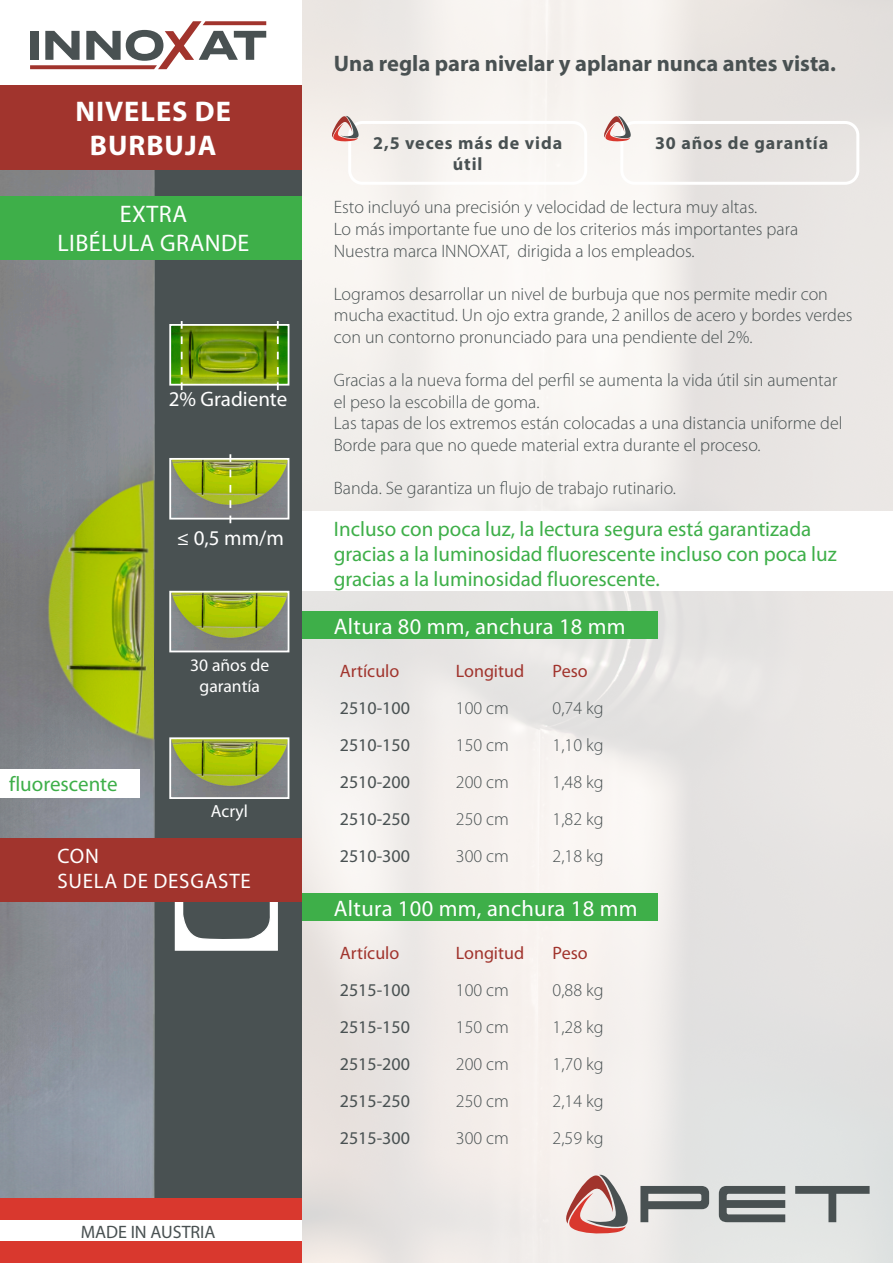
<style>
.page{position:relative;width:893px;height:1263px;background:#fff}
.page>*{position:absolute;margin:0;border:0;box-sizing:border-box;transform-origin:0 0}
.t1{font:700 28.5px/34.5px "Myriad Pro";letter-spacing:.035em;color:#fff;text-align:center}
.t2{font:24px/28.8px "Myriad Pro";letter-spacing:.02em;color:#fff;text-align:center}
.t3{font:22.5px "Myriad Pro";letter-spacing:.015em;color:#fff}
.t4{font:700 22.5px "Myriad Pro";color:#495152}
.t5{font:21px/25.2px "Myriad Pro";color:#3eaf49}
.t6{font:21px/25.2px "Myriad Pro";letter-spacing:.035em;color:#fff}
.t7{font:21px "Myriad Pro";color:#fff}
.t8{font:300 18px/21.6px "Myriad Pro";color:#495152}
.t9{font:18px "Myriad Pro";color:#495152}
.t10{font:18px "Myriad Pro";color:#a1342d}
.t11{font:700 18px "Myriad Pro";letter-spacing:.05em;color:#495152}
.t12{font:17.55px/21.1px "Myriad Pro";color:#fff;text-align:center}
</style>
<div class="page">
<img style="left:301px;top:0;width:592px;height:1263px">
<div style="left:292px;top:511px;width:601px;height:80px;background:#fff"></div>
<svg style="left:640px;top:1186px;width:69px;height:36px;background:#959999"></svg>
<svg style="left:719px;top:1186px;width:66px;height:36px;background:#7a8080"></svg>
<svg style="left:795px;top:1186px;width:75px;height:36px;background:#b4b8b7"></svg>
<svg style="left:566px;top:1175px;width:62px;height:60px;background:#caa29f"></svg>
<div style="left:620px;top:121px;width:239px;height:64px;border:3px solid #fff;border-radius:13px"></div>
<svg style="left:604px;top:116px;width:27px;height:25px"></svg>
<div style="left:348px;top:121px;width:239px;height:64px;border:3px solid #fff;border-radius:13px"></div>
<svg style="left:332px;top:116px;width:27px;height:25px"></svg>
<div style="left:302px;top:611px;width:355px;height:28px;background:#3eaf49"></div>
<div style="left:302px;top:893px;width:355px;height:28px;background:#3eaf49"></div>
<div style="left:0;top:89px;width:302px;height:1111px;background:#495152"></div>
<img style="left:0;top:170px;width:161px;height:1029px">
<div style="left:0;top:770px;width:139px;height:28px;background:#fff"></div>
<div style="left:0;top:196px;width:302px;height:64px;background:#3eaf49"></div>
<svg style="left:174px;top:902px;width:103px;height:49px"></svg>
<div style="left:0;top:838px;width:302px;height:64px;background:#a1342d"></div>
<div style="left:0;top:86px;width:302px;height:84px;background:#a1342d"></div>
<img style="left:172px;top:327px;width:114px;height:56px">
<div style="left:169px;top:324px;width:120px;height:62px;border:2px solid #fff"></div>
<svg style="left:277px;top:321px;width:2px;height:69px"></svg>
<svg style="left:181px;top:321px;width:2px;height:69px"></svg>
<img style="left:172px;top:461px;width:114px;height:55px">
<div style="left:169px;top:458px;width:120px;height:61px;border:2px solid #fff"></div>
<svg style="left:229px;top:454px;width:2px;height:69px"></svg>
<img style="left:172px;top:740px;width:114px;height:56px">
<div style="left:169px;top:737px;width:120px;height:62px;border:2px solid #fff"></div>
<img style="left:172px;top:594px;width:114px;height:55px">
<div style="left:169px;top:591px;width:120px;height:61px;border:2px solid #fff"></div>
<div style="left:0;top:1199px;width:302px;height:21px;background:#d9382e"></div>
<div style="left:0;top:1241px;width:302px;height:22px;background:#d9382e"></div>
<svg style="left:30px;top:21px;width:236px;height:48px"></svg>
<p class="t1" style="left:75px;top:93px;width:157px">NIVELES DE<br>BURBUJA</p>
<p class="t2" style="left:57px;top:200px;width:194px">EXTRA<br>LIBÉLULA GRANDE</p>
<p class="t7" style="left:169px;top:388px;width:120px">2% Gradiente</p>
<p class="t6" style="left:177px;top:526px;width:109px">≤ 0,5 mm/m</p>
<p class="t5" style="left:9px;top:771px;width:110px">fluorescente</p>
<p class="t5" style="left:-1px;top:774px;width:126px">fluoreszierend</p>
<p class="t12" style="left:190px;top:655px;width:81px">30 años de garantía</p>
<p class="t12" style="left:211px;top:800px;width:39px">Acryl</p>
<p class="t6" style="left:57px;top:843px;width:195px">CON<br>SUELA DE DESGASTE</p>
<p class="t9" style="left:81px;top:1221px;width:136px">MADE IN AUSTRIA</p>
<p class="t4" style="left:334px;top:49px;width:504px">Una regla para nivelar y aplanar nunca antes vista.</p>
<p class="t11" style="left:373px;top:131px;width:190px">2,5 veces más de vida</p>
<p class="t11" style="left:655px;top:131px;width:175px">30 años de garantía</p>
<p class="t11" style="left:453px;top:153px;width:31px">útil</p>
<p class="t8" style="left:334px;top:197px;width:425px">Esto incluyó una precisión y velocidad de lectura muy altas.</p>
<p class="t8" style="left:334px;top:218px;width:466px">Lo más importante fue uno de los criterios más importantes para</p>
<p class="t8" style="left:334px;top:240px;width:362px">Nuestra marca INNOXAT, dirigida a los empleados.</p>
<p class="t8" style="left:334px;top:283px;width:520px">Logramos desarrollar un nivel de burbuja que nos permite medir con mucha exactitud. Un ojo extra grande, 2 anillos de acero y bordes verdes con un contorno pronunciado para una pendiente del 2%.</p>
<p class="t8" style="left:334px;top:370px;width:505px">Gracias a la nueva forma del perfil se aumenta la vida útil sin aumentar el peso la escobilla de goma.</p>
<p class="t8" style="left:334px;top:413px;width:510px">Las tapas de los extremos están colocadas a una distancia uniforme del</p>
<p class="t8" style="left:334px;top:434px;width:428px">Borde para que no quede material extra durante el proceso.</p>
<p class="t8" style="left:334px;top:478px;width:344px">Banda. Se garantiza un flujo de trabajo rutinario.</p>
<p class="t5" style="left:334px;top:516px;width:479px">Incluso con poca luz, la lectura segura está garantizada</p>
<p class="t5" style="left:334px;top:542px;width:504px">gracias a la luminosidad fluorescente incluso con poca luz gracias a la luminosidad fluorescente.</p>
<p class="t3" style="left:334px;top:614px;width:293px">Altura 80 mm, anchura 18 mm</p>
<p class="t10" style="left:340px;top:661px;width:61px">Artículo</p>
<p class="t10" style="left:456px;top:661px;width:70px">Longitud</p>
<p class="t10" style="left:553px;top:661px;width:37px">Peso</p>
<p class="t9" style="left:340px;top:698px;width:72px">2510-100</p>
<p class="t8" style="left:456px;top:697px;width:55px">100 cm</p>
<p class="t8" style="left:553px;top:697px;width:53px">0,74 kg</p>
<p class="t9" style="left:340px;top:735px;width:72px">2510-150</p>
<p class="t8" style="left:456px;top:734px;width:55px">150 cm</p>
<p class="t8" style="left:553px;top:734px;width:53px">1,10 kg</p>
<p class="t9" style="left:340px;top:772px;width:72px">2510-200</p>
<p class="t8" style="left:456px;top:771px;width:55px">200 cm</p>
<p class="t8" style="left:553px;top:771px;width:53px">1,48 kg</p>
<p class="t9" style="left:340px;top:809px;width:72px">2510-250</p>
<p class="t8" style="left:456px;top:808px;width:55px">250 cm</p>
<p class="t8" style="left:553px;top:808px;width:53px">1,82 kg</p>
<p class="t9" style="left:340px;top:846px;width:72px">2510-300</p>
<p class="t8" style="left:456px;top:845px;width:55px">300 cm</p>
<p class="t8" style="left:553px;top:845px;width:53px">2,18 kg</p>
<p class="t3" style="left:334px;top:896px;width:305px">Altura 100 mm, anchura 18 mm</p>
<p class="t10" style="left:340px;top:943px;width:61px">Artículo</p>
<p class="t10" style="left:456px;top:943px;width:70px">Longitud</p>
<p class="t10" style="left:553px;top:943px;width:37px">Peso</p>
<p class="t9" style="left:340px;top:980px;width:72px">2515-100</p>
<p class="t8" style="left:456px;top:979px;width:55px">100 cm</p>
<p class="t8" style="left:553px;top:979px;width:53px">0,88 kg</p>
<p class="t9" style="left:340px;top:1017px;width:72px">2515-150</p>
<p class="t8" style="left:456px;top:1016px;width:55px">150 cm</p>
<p class="t8" style="left:553px;top:1016px;width:53px">1,28 kg</p>
<p class="t9" style="left:340px;top:1054px;width:72px">2515-200</p>
<p class="t8" style="left:456px;top:1053px;width:55px">200 cm</p>
<p class="t8" style="left:553px;top:1053px;width:53px">1,70 kg</p>
<p class="t9" style="left:340px;top:1091px;width:72px">2515-250</p>
<p class="t8" style="left:456px;top:1090px;width:55px">250 cm</p>
<p class="t8" style="left:553px;top:1090px;width:53px">2,14 kg</p>
<p class="t9" style="left:340px;top:1128px;width:72px">2515-300</p>
<p class="t8" style="left:456px;top:1127px;width:55px">300 cm</p>
<p class="t8" style="left:553px;top:1127px;width:53px">2,59 kg</p>
</div>
